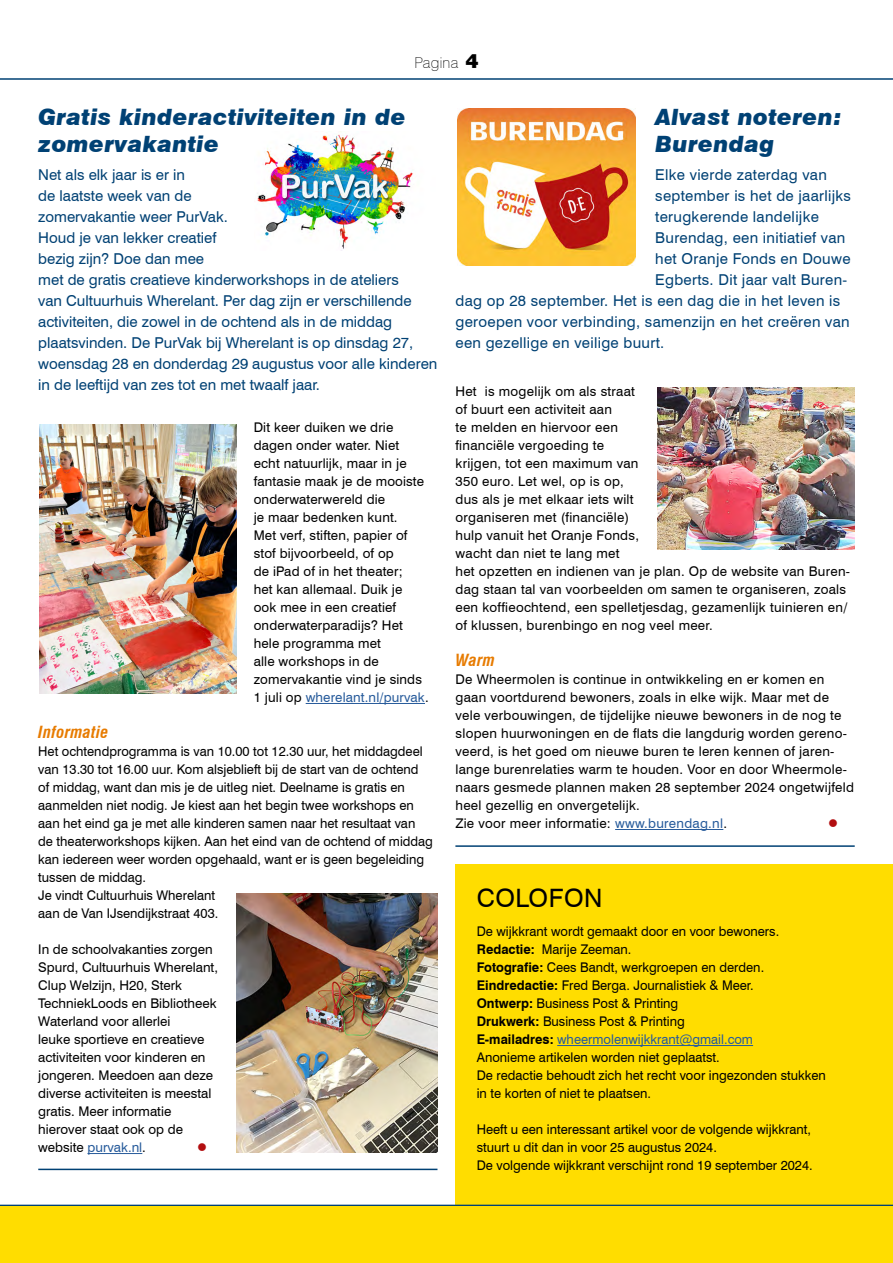
<style>
.page{position:relative;width:893px;height:1263px;background:#fff}
.page>*{position:absolute;margin:0;border:0;box-sizing:border-box;transform-origin:0 0}
.t1{font:25.35px "Swiss 721 BT";letter-spacing:.02em;color:#000}
.H1__Kop{font:italic 900 22.5px/27px "Swiss 721 BT";letter-spacing:.02em;color:#004174}
.H2__Subkop{font:italic 700 condensed 16.35px "Swiss 721 BT";letter-spacing:.02em;color:#e77b00}
.H__Introtekst{font:15px/21px "Swiss 721 BT";color:#004174}
.H__Introtekst-2{font:15px "Swiss 721 BT";letter-spacing:.02em;color:#004174}
.t2{font:100 15px "Swiss 721 BT";letter-spacing:.02em;color:#000}
.P__Tekst_plat{font:13.35px/18px "Swiss 721 BT";letter-spacing:.01em;color:#000}
.t3{font:13.35px "Swiss 721 BT";color:#275b9b}
.P__Tekst_plat-2{font:13.35px "Wingdings";color:#b20e10}
.s1{font-family:"Swiss 721 BT Black No 2";font-weight:400;font-size:18px}
.s2{color:#275b9b}
.s3{font-weight:700}
.s4{font-weight:700;color:#000}
</style>
<div class="page">
<div style="left:455px;top:864px;width:438px;height:352px;background:#fd0"></div>
<hr style="left:557px;top:1045px;width:196px;height:1px;background:#275b9b">
<hr style="left:0;top:78px;width:893px;height:2px;background:#004174">
<hr style="left:0;top:1205px;width:893px;height:1px;background:#004174">
<div style="left:0;top:1206px;width:893px;height:57px;background:#fd0"></div>
<hr style="left:306px;top:703px;width:119px;height:1px;background:#275b9b">
<hr style="left:88px;top:1153px;width:54px;height:1px;background:#275b9b">
<hr style="left:38px;top:1169px;width:399px;height:1px;background:#004174">
<hr style="left:615px;top:829px;width:108px;height:1px;background:#275b9b">
<hr style="left:455px;top:845px;width:400px;height:2px;background:#004174">
<img style="left:39px;top:424px;width:198px;height:269px">
<img style="left:657px;top:387px;width:198px;height:162px">
<img style="left:237px;top:894px;width:200px;height:258px">
<img style="left:257px;top:131px;width:156px;height:120px">
<img style="left:458px;top:108px;width:178px;height:157px">
<p class="t2" style="left:414px;top:53px;width:66px">Pagina <span class="s1">4</span></p>
<h1 class="H1__Kop" style="left:38px;top:103px;width:369px">Gratis kinderactiviteiten in de zomervakantie</h1>
<p class="H__Introtekst" style="left:38px;top:164px;width:401px">Net als elk jaar is er in<br>de laatste week van de<br>zomervakantie weer PurVak.<br>Houd je van lekker creatief<br>bezig zijn? Doe dan mee<br>met de gratis creatieve kinderworkshops in de ateliers<br>van Cultuurhuis Wherelant. Per dag zijn er verschillende activiteiten, die zowel in de ochtend als in de middag plaatsvinden. De PurVak bij Wherelant is op dinsdag 27, woensdag 28 en donderdag 29 augustus voor alle kinderen in de leeftijd van zes tot en met twaalf jaar.</p>
<p class="P__Tekst_plat" style="left:254px;top:418px;width:176px">Dit keer duiken we drie dagen onder water. Niet<br>echt natuurlijk, maar in je fantasie maak je de mooiste onderwaterwereld die<br>je maar bedenken kunt.<br>Met verf, stiften, papier of stof bijvoorbeeld, of op<br>de iPad of in het theater;<br>het kan allemaal. Duik je<br>ook mee in een creatief onderwaterparadijs? Het hele programma met<br>alle workshops in de zomervakantie vind je sinds<br>1 juli op <span class="s2">wherelant.nl/purvak</span>.</p>
<h2 class="H2__Subkop" style="left:38px;top:722px;width:72px">Informatie</h2>
<p class="P__Tekst_plat" style="left:38px;top:742px;width:396px">Het ochtendprogramma is van 10.00 tot 12.30 uur, het middagdeel van 13.30 tot 16.00 uur. Kom alsjeblieft bij de start van de ochtend<br>of middag, want dan mis je de uitleg niet. Deelname is gratis en aanmelden niet nodig. Je kiest aan het begin twee workshops en aan het eind ga je met alle kinderen samen naar het resultaat van de theaterworkshops kijken. Aan het eind van de ochtend of middag kan iedereen weer worden opgehaald, want er is geen begeleiding tussen de middag.</p>
<p class="P__Tekst_plat" style="left:38px;top:886px;width:182px">Je vindt Cultuurhuis Wherelant aan de Van IJsendijkstraat 403.</p>
<p class="P__Tekst_plat" style="left:38px;top:940px;width:181px">In de schoolvakanties zorgen<br>Spurd, Cultuurhuis Wherelant,<br>Clup Welzijn, H20, Sterk<br>TechniekLoods en Bibliotheek<br>Waterland voor allerlei<br>leuke sportieve en creatieve activiteiten voor kinderen en jongeren. Meedoen aan deze diverse activiteiten is meestal gratis. Meer informatie hierover staat ook op de website <span class="s2">purvak.nl</span>.</p>
<p class="P__Tekst_plat-2" style="left:197px;top:1140px;width:11px">●</p>
<h1 class="H1__Kop" style="left:655px;top:103px;width:188px">Alvast noteren:<br>Burendag</h1>
<p class="H__Introtekst-2" style="left:655px;top:166px;width:173px">Elke vierde zaterdag van</p>
<p class="H__Introtekst-2" style="left:655px;top:187px;width:197px">september is het de jaarlijks</p>
<p class="H__Introtekst-2" style="left:655px;top:208px;width:165px">terugkerende landelijke</p>
<p class="H__Introtekst-2" style="left:655px;top:229px;width:192px">Burendag, een initiatief van</p>
<p class="H__Introtekst-2" style="left:655px;top:250px;width:197px">het Oranje Fonds en Douwe</p>
<p class="H__Introtekst-2" style="left:655px;top:271px;width:193px">Egberts. Dit jaar valt Buren-</p>
<p class="H__Introtekst-2" style="left:455px;top:292px;width:386px">dag op 28 september. Het is een dag die in het leven is</p>
<p class="H__Introtekst-2" style="left:455px;top:313px;width:396px">geroepen voor verbinding, samenzijn en het creëren van</p>
<p class="H__Introtekst-2" style="left:455px;top:334px;width:210px">een gezellige en veilige buurt.</p>
<p class="P__Tekst_plat" style="left:455px;top:382px;width:396px">Het is mogelijk om als straat<br>of buurt een activiteit aan<br>te melden en hiervoor een<br>financiële vergoeding te<br>krijgen, tot een maximum van<br>350 euro. Let wel, op is op,<br>dus als je met elkaar iets wilt<br>organiseren met (financiële)<br>hulp vanuit het Oranje Fonds,<br>wacht dan niet te lang met<br>het opzetten en indienen van je plan. Op de website van Buren&shy;dag staan tal van voorbeelden om samen te organiseren, zoals een koffieochtend, een spelletjesdag, gezamenlijk tuinieren en/ of klussen, burenbingo en nog veel meer.</p>
<h2 class="H2__Subkop" style="left:455px;top:650px;width:41px">Warm</h2>
<p class="P__Tekst_plat" style="left:455px;top:670px;width:400px">De Wheermolen is continue in ontwikkeling en er komen en gaan voortdurend bewoners, zoals in elke wijk. Maar met de vele verbouwingen, de tijdelijke nieuwe bewoners in de nog te slopen huurwoningen en de flats die langdurig worden gereno&shy;veerd, is het goed om nieuwe buren te leren kennen of jaren&shy;lange burenrelaties warm te houden. Voor en door Wheermole&shy;naars gesmede plannen maken 28 september 2024 ongetwijfeld heel gezellig en onvergetelijk.</p>
<p class="P__Tekst_plat" style="left:455px;top:814px;width:273px">Zie voor meer informatie: <span class="s2">www.burendag.nl</span>.</p>
<p class="P__Tekst_plat-2" style="left:828px;top:816px;width:11px">●</p>
<p class="t1" style="left:477px;top:883px;width:127px">COLOFON</p>
<p class="P__Tekst_plat" style="left:477px;top:922px;width:304px">De wijkkrant wordt gemaakt door en voor bewoners.</p>
<p class="P__Tekst_plat" style="left:477px;top:940px;width:156px"><span class="s3">Redactie:</span> Marije Zeeman.</p>
<p class="P__Tekst_plat" style="left:477px;top:958px;width:289px"><span class="s3">Fotografie:</span> Cees Bandt, werkgroepen en derden.</p>
<p class="P__Tekst_plat" style="left:477px;top:976px;width:278px"><span class="s3">Eindredactie:</span> Fred Berga. Journalistiek &amp; Meer.</p>
<p class="P__Tekst_plat" style="left:477px;top:994px;width:203px"><span class="s3">Ontwerp:</span> Business Post &amp; Printing</p>
<p class="P__Tekst_plat" style="left:477px;top:1012px;width:210px"><span class="s3">Drukwerk:</span> Business Post &amp; Printing</p>
<p class="t3" style="left:477px;top:1031px;width:278px"><span class="s4">E-mailadres:</span> wheermolenwijkkrant@gmail.com</p>
<p class="P__Tekst_plat" style="left:477px;top:1048px;width:351px">Anonieme artikelen worden niet geplaatst.<br>De redactie behoudt zich het recht voor ingezonden stukken in te korten of niet te plaatsen.</p>
<p class="P__Tekst_plat" style="left:477px;top:1120px;width:336px">Heeft u een interessant artikel voor de volgende wijkkrant, stuurt u dit dan in voor 25 augustus 2024.</p>
<p class="P__Tekst_plat" style="left:477px;top:1156px;width:337px">De volgende wijkkrant verschijnt rond 19 september 2024.</p>
</div>
